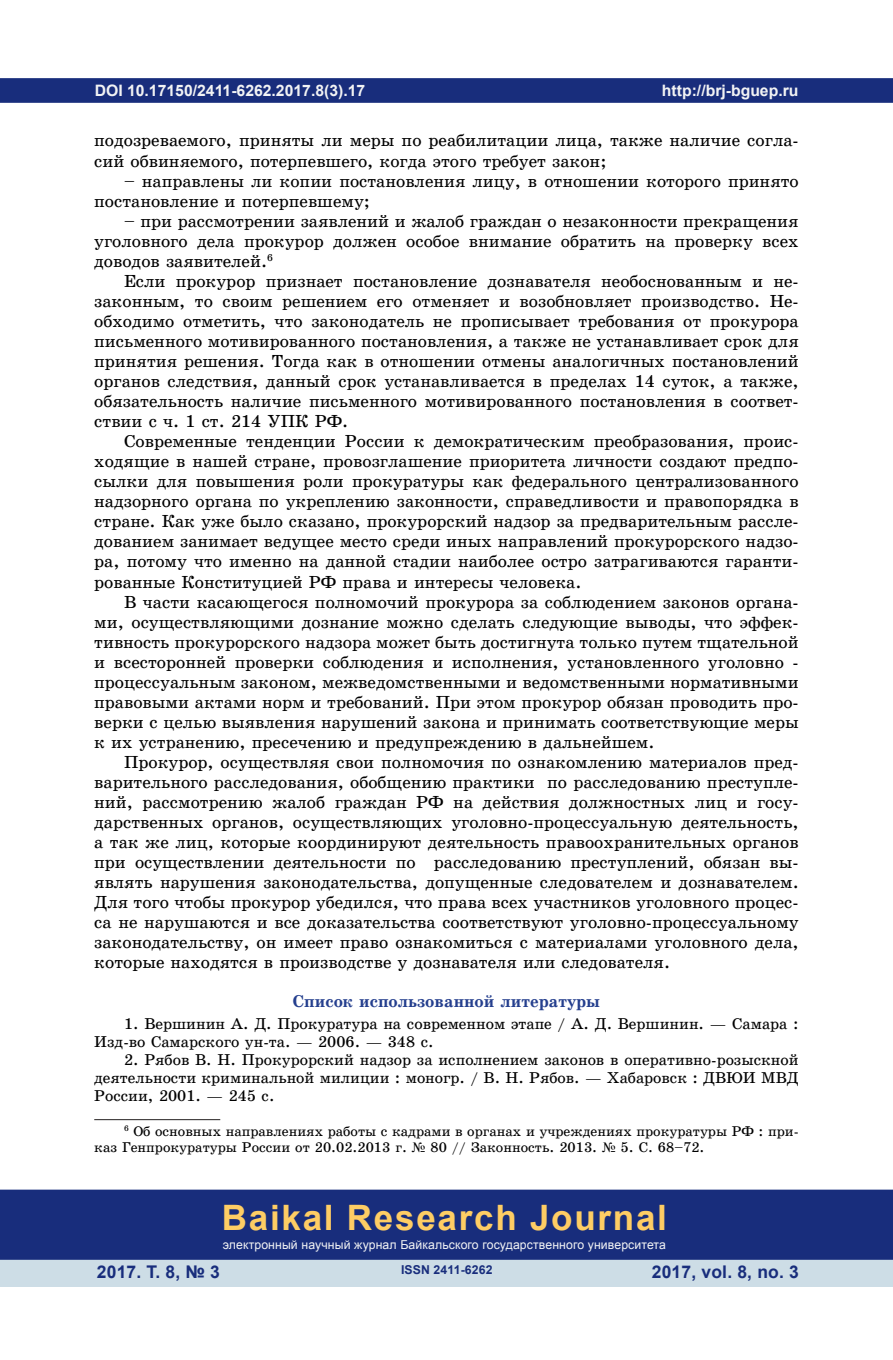
<style>
.page{position:relative;width:893px;height:1360px;background:#fff}
.page>*{position:absolute;margin:0;border:0;box-sizing:border-box;transform-origin:0 0}
.t1{font:700 35px "Arial";letter-spacing:.05em;color:#fecd64}
.Текст{font:17.5px/19.9px "School Book C";color:#000}
.t2{font:700 17.5px "Arial";letter-spacing:.01em;color:#182d7c}
.Подзаголовок1{font:17.15px "School Book C Bold";color:#253f8e}
.Текст_вопросы{font:15.75px/17.8px "School Book C";color:#000}
.Текст-2{font:700 15.75px "Arial";color:#f2f3f4}
.Сноска{font:14.17px/15.9px "School Book C";color:#000}
.t3{font:12.25px "Arial";letter-spacing:.01em;color:#f2f3f4}
.t4{font:700 12.25px "Arial";letter-spacing:.01em;color:#182d7c}
.s1{font-family:"Times New Roman"}
</style>
<div class="page">
<div style="left:0;top:78px;width:893px;height:25px;background:#182d7c;border:2px solid #182d7c"></div>
<div style="left:0;top:1258px;width:893px;height:28px;background:#cddde6"></div>
<div style="left:0;top:1189px;width:893px;height:70px;background:#182d7c;border:2px solid #182d7c"></div>
<hr style="left:94px;top:1119px;width:126px;height:1px;background:#231f20">
<p class="Текст-2" style="left:95px;top:79px;width:272px">DOI 10.17150/2411-6262.2017.8(3).17</p>
<p class="Текст" style="left:94px;top:131px;width:706px">подозреваемого, приняты ли меры по реабилитации лица, также наличие согла&shy;сий обвиняемого, потерпевшего, когда этого требует закон;</p>
<p class="Текст" style="left:94px;top:171px;width:706px;text-indent:30px">– направлены ли копии постановления лицу, в отношении которого принято постановление и потерпевшему;</p>
<p class="Текст" style="left:94px;top:211px;width:706px;text-align:justify;text-indent:30px">– при рассмотрении заявлений и жалоб граждан о незаконности прекращения уголовного дела прокурор должен особое внимание обратить на проверку всех доводов заявителей .<sup>6</sup></p>
<p class="Текст" style="left:94px;top:271px;width:706px;text-indent:30px">Если прокурор признает постановление дознавателя необоснованным и не&shy;законным, то своим решением его отменяет и возобновляет производство. Не&shy;обходимо отметить, что законодатель не прописывает требования от прокурора письменного мотивированного постановления, а также не устанавливает срок для принятия решения. Тогда как в отношении отмены аналогичных постановлений органов следствия, данный срок устанавливается в пределах 14 суток, а также, обязательность наличие письменного мотивированного постановления в соответ&shy;ствии с ч. 1 ст. 214 УПК РФ.</p>
<p class="Текст" style="left:94px;top:431px;width:706px;text-align:justify;text-indent:30px">Современные тенденции России к демократическим преобразования, проис&shy;ходящие в нашей стране, провозглашение приоритета личности создают предпо&shy;сылки для повышения роли прокуратуры как федерального централизованного надзорного органа по укреплению законности, справедливости и правопорядка в стране. Как уже было сказано, прокурорский надзор за предварительным рассле&shy;дованием занимает ведущее место среди иных направлений прокурорского надзо&shy;ра, потому что именно на данной стадии наиболее остро затрагиваются гаранти&shy;рованные Конституцией РФ права и интересы человека.</p>
<p class="Текст" style="left:94px;top:592px;width:706px;text-indent:30px">В части касающегося полномочий прокурора за соблюдением законов органа&shy;ми, осуществляющими дознание можно сделать следующие выводы, что эффек&shy;тивность прокурорского надзора может быть достигнута только путем тщательной и всесторонней проверки соблюдения и исполнения, установленного уголовно - процессуальным законом, межведомственными и ведомственными нормативными правовыми актами норм и требований . При этом прокурор обязан проводить про&shy;верки с целью выявления нарушений закона и принимать соответствующие меры к их устранению, пресечению и предупреждению в дальнейшем.</p>
<p class="Текст" style="left:94px;top:752px;width:706px;text-align:justify;text-indent:30px">Прокурор, осуществляя свои полномочия по ознакомлению материалов пред&shy;варительного расследования, обобщению практики по расследованию преступле&shy;ний, рассмотрению жалоб граждан РФ на действия должностных лиц и госу&shy;дарственных органов, осуществляющих уголовно-процессуальную деятельность, а так же лиц, которые координируют деятельность правоохранительных органов при осуществлении деятельности по расследованию преступлений, обязан вы&shy;являть нарушения законодательства, допущенные следователем и дознавателем.<br>Для того чтобы прокурор убедился, что права всех участников уголовного процес&shy;са не нарушаются и все доказательства соответствуют уголовно-процессуальному законодательству, он имеет право ознакомиться с материалами уголовного дела, которые находятся в производстве у дознавателя или следователя.</p>
<p class="Подзаголовок1" style="left:293px;top:992px;width:309px">Список использованной литературы</p>
<p class="Текст_вопросы" style="left:94px;top:1015px;width:706px;text-indent:30px">1. Вершинин А. Д. Прокуратура на современном этапе / А. Д. Вершинин. — Самара :<br>Изд-во Самарского ун-та. — 2006. — 348 с.</p>
<p class="Текст_вопросы" style="left:94px;top:1050px;width:706px;text-align:justify;text-indent:30px">2. Рябов В. Н. Прокурорский надзор за исполнением законов в оперативно-розыскной деятельности криминальной милиции : моногр. / В. Н. Рябов. — Хабаровск : ДВЮИ МВД России, 2001. — 245 с.</p>
<p class="Сноска" style="left:94px;top:1122px;width:706px;text-indent:30px"><sup>6</sup> Об основных направлениях работы с кадрами в органах и учреждениях прокуратуры РФ : при&shy;каз Генпрокуратуры России от 20.02.2013 г. <span class="s1">№</span> 80 // Законность. 2013. <span class="s1">№</span> 5. С. 68–72.</p>
<p class="Текст-2" style="left:662px;top:79px;width:138px">http://brj-bguep.ru</p>
<h1 class="t1" style="left:222px;top:1193px;width:447px">Baikal Research Journal</h1>
<p class="t3" style="left:223px;top:1236px;width:445px">электронный научный журнал Байкальского государственного университета</p>
<p class="t2" style="left:97px;top:1259px;width:125px">2017. Т. 8, № 3</p>
<p class="t2" style="left:652px;top:1259px;width:149px">2017, vol. 8, no. 3</p>
<p class="t4" style="left:401px;top:1261px;width:93px">ISSN 2411-6262</p>
</div>
